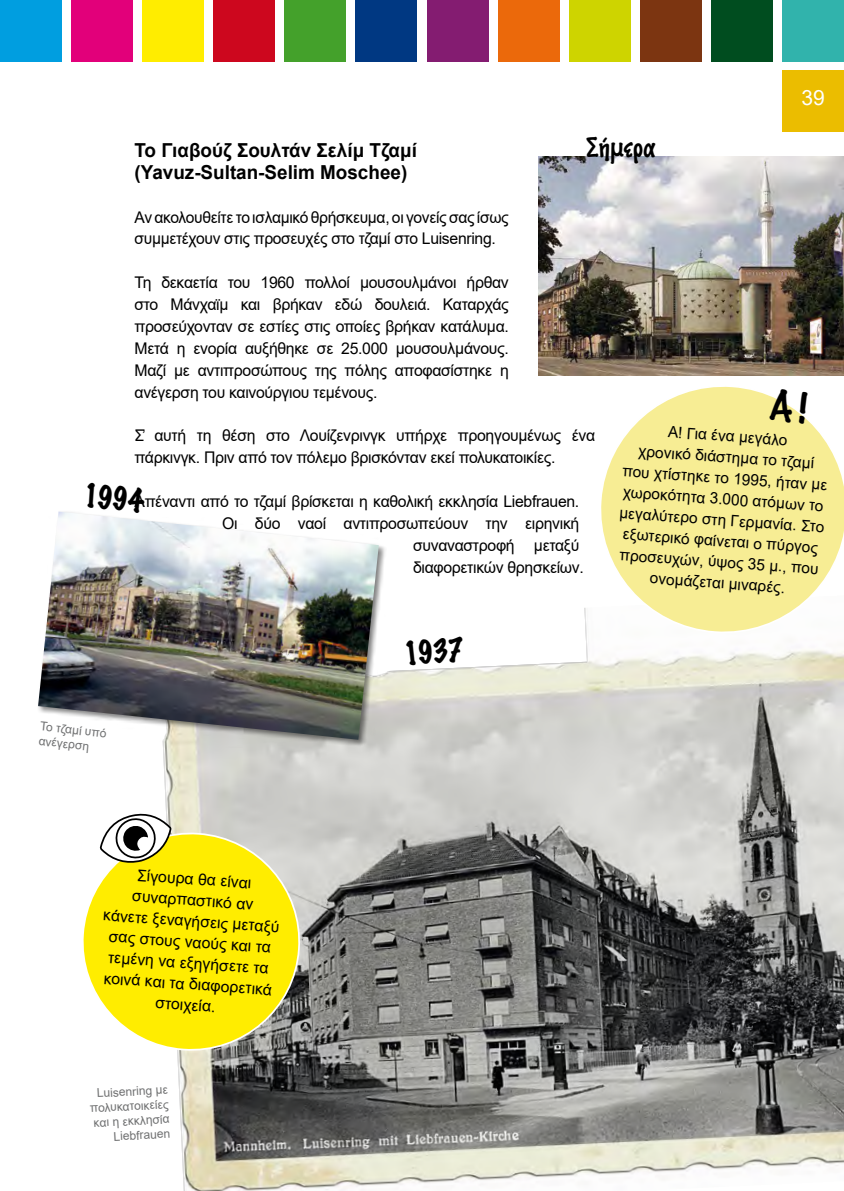
<style>
.page{position:relative;width:844px;height:1191px;background:#fff}
.page>*{position:absolute;margin:0;border:0;box-sizing:border-box;transform-origin:0 0}
.t1{font:100 29.75px "Marker Felt";color:#000}
.t2{font:100 24.5px "Marker Felt";letter-spacing:-.015em;color:#000}
.t3{font:21px "Arial";color:#fff}
.t4{font:700 19.25px/21.9px "Arial";color:#000}
.t5{font:16.1px/21.9px "Arial";letter-spacing:-.02em;color:#000}
.t6{font:15.75px/21px "Arial";color:#000;text-align:center}
.t7{font:12.25px/14.7px "Arial";color:#707172;text-align:right}
</style>
<div class="page">
<img style="left:163px;top:608px;width:680px;height:583px">
<img style="left:538px;top:157px;width:305px;height:219px">
<div style="left:37px;top:510px;width:349px;height:237px;background:#000;opacity:.5"></div>
<img style="left:38px;top:511px;width:341px;height:228px">
<div style="left:0;top:0;width:62px;height:62px;background:#009ee0"></div>
<div style="left:71px;top:0;width:62px;height:62px;background:#e2007a"></div>
<div style="left:142px;top:0;width:62px;height:62px;background:#ffed00"></div>
<div style="left:213px;top:0;width:62px;height:62px;background:#cd071e"></div>
<div style="left:284px;top:0;width:62px;height:62px;background:#44a12b"></div>
<div style="left:355px;top:0;width:62px;height:62px;background:#003882"></div>
<div style="left:426px;top:0;width:62px;height:62px;background:#841c71"></div>
<div style="left:497px;top:0;width:62px;height:62px;background:#eb690b"></div>
<div style="left:569px;top:0;width:61px;height:62px;background:#ced400"></div>
<div style="left:640px;top:0;width:61px;height:62px;background:#7c3511"></div>
<div style="left:711px;top:0;width:61px;height:62px;background:#004d1f"></div>
<div style="left:782px;top:0;width:61px;height:62px;background:#31b3ac"></div>
<div style="left:782px;top:70px;width:61px;height:62px;background:#ebbd00"></div>
<svg style="left:594px;top:386px;width:249px;height:251px"></svg>
<svg style="left:83px;top:827px;width:222px;height:226px;background:#f1e433"></svg>
<svg style="left:98px;top:810px;width:75px;height:54px"></svg>
<svg style="left:769px;top:387px;width:38px;height:37px"></svg>
<h3 class="t3" style="left:801px;top:83px;width:25px">39</h3>
<h2 class="t2" style="left:586px;top:128px;width:71px">Σήμερα</h2>
<p class="t4" style="left:134px;top:139px;width:284px">Το Γιαβούζ Σουλτάν Σελίμ Τζαμί (Yavuz-Sultan-Selim Moschee)</p>
<p class="t5" style="left:134px;top:206px;width:376px">Αν ακολουθείτε το ισλαμικό θρήσκευμα, οι γονείς σας ίσως συμμετέχουν στις προσευχές στο τζαμί στο Luisenring.</p>
<p class="t5" style="left:134px;top:271px;width:376px;text-align:justify">Τη δεκαετία του 1960 πολλοί μουσουλμάνοι ήρθαν στο Μάνχαϊμ και βρήκαν εδώ δουλειά. Καταρχάς προσεύχονταν σε εστίες στις οποίες βρήκαν κατάλυμα.<br>Μετά η ενορία αυξήθηκε σε 25.000 μουσουλμάνους.<br>Μαζί με αντιπροσώπους της πόλης αποφασίστηκε η ανέγερση του καινούργιου τεμένους.</p>
<p class="t5" style="left:134px;top:424px;width:462px">Σ̓ αυτή τη θέση στο Λουίζενρινγκ υπήρχε προηγουμένως ένα πάρκινγκ. Πριν από τον πόλεμο βρισκόνταν εκεί πολυκατοικίες.</p>
<p class="t5" style="left:134px;top:490px;width:451px;text-align:right">Απέναντι από το τζαμί βρίσκεται η καθολική εκκλησία Liebfrauen.<br>Οι δύο ναοί αντιπροσωπεύουν την ειρηνική συναναστροφή μεταξύ<br>διαφορετικών θρησκείων.</p>
<p class="t6" style="left:626px;top:418px;width:207px;rotate:4deg">Α! Για ένα μεγάλο<br>χρονικό διάστημα το τζαμί που χτίστηκε το 1995, ήταν με χωροκότητα 3.000 ατόμων το μεγαλύτερο στη Γερμανία. Στο εξωτερικό φαίνεται ο πύργος προσευχών, ύψος 35 μ., που ονομάζεται μιναρές.</p>
<h1 class="t1" style="left:86px;top:471px;width:63px;rotate:6deg">1994</h1>
<p class="t7" style="left:41px;top:719px;width:68px;text-align:left;rotate:6deg">Το τζαμί υπό ανέγερση</p>
<p class="t5" style="left:107px;top:862px;width:178px;line-height:21px;text-align:center;rotate:4deg">Σίγουρα θα είναι συναρπαστικό αν<br>κάνετε ξεναγήσεις μεταξύ σας στους ναούς και τα τεμένη να εξηγήσετε τα κοινά και τα διαφορετικά στοιχεία.</p>
<p class="t7" style="left:89px;top:1086px;width:80px;rotate:-3deg">Luisenring με πολυκατοικείες και η εκκλησία<br>Liebfrauen</p>
<h1 class="t1" style="left:402px;top:630px;width:62px;rotate:-4deg">1937-</h1>
</div>
